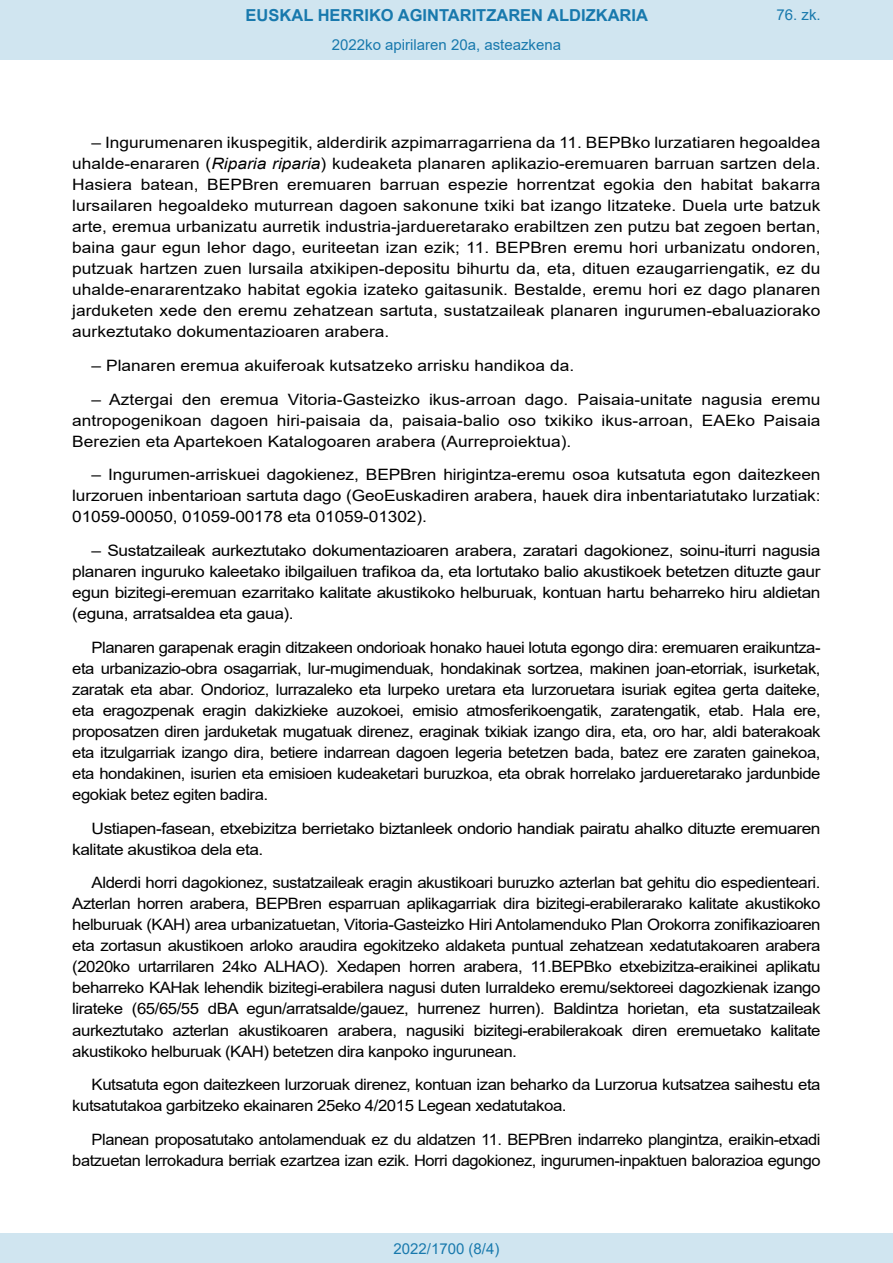
<style>
.page{position:relative;width:893px;height:1263px;background:#fff}
.page>*{position:absolute;margin:0;border:0;box-sizing:border-box;transform-origin:0 0}
.t1{font:700 16.5px "Arial";color:#1879ad}
.BOPVDetalle{font:15.6px/21px "Arial";letter-spacing:-.03em;color:#000;text-align:justify;scale:1.11 1}
.BOPVDetalle-2{font:15.6px/21px "Arial";letter-spacing:-.03em;color:#000;text-align:justify;scale:1.07 1}
.BOPVDetalle-3{font:15.6px/21px "Arial";letter-spacing:-.03em;color:#000;text-align:justify;scale:1.06 1}
.BOPVDetalle-4{font:15.6px/21px "Arial";letter-spacing:-.03em;color:#000;text-align:right;scale:1.05 1}
.BOPVDetalle-5{font:15.6px "Arial";color:#000;scale:1.11 1}
.Paginacion_Centro{font:15px "Arial";color:#1879ad}
.s1{font-style:italic}
</style>
<div class="page">
<div style="left:0;top:0;width:893px;height:60px;background:#d0e5f0"></div>
<div style="left:0;top:1233px;width:893px;height:30px;background:#d0e5f0"></div>
<p class="t1" style="left:246px;top:3px;width:404px">EUSKAL HERRIKO AGINTARITZAREN ALDIZKARIA</p>
<p class="Paginacion_Centro" style="left:332px;top:35px;width:231px">2022ko apirilaren 20a, asteazkena</p>
<p class="Paginacion_Centro" style="left:776px;top:5px;width:46px">76. zk.</p>
<p class="BOPVDetalle" style="left:72px;top:132px;width:676px;text-indent:19px">– Ingurumenaren ikuspegitik, alderdirik azpimarragarriena da 11. BEPBko lurzatiaren hegoaldea uhalde-enararen (<span class="s1">Riparia riparia</span>) kudeaketa planaren aplikazio-eremuaren barruan sartzen dela.<br>Hasiera batean, BEPBren eremuaren barruan espezie horrentzat egokia den habitat bakarra lursailaren hegoaldeko muturrean dagoen sakonune txiki bat izango litzateke. Duela urte batzuk arte, eremua urbanizatu aurretik industria-jardueretarako erabiltzen zen putzu bat zegoen bertan, baina gaur egun lehor dago, euriteetan izan ezik; 11. BEPBren eremu hori urbanizatu ondoren, putzuak hartzen zuen lursaila atxikipen-depositu bihurtu da, eta, dituen ezaugarriengatik, ez du uhalde-enararentzako habitat egokia izateko gaitasunik. Bestalde, eremu hori ez dago planaren jarduketen xede den eremu zehatzean sartuta, sustatzaileak planaren ingurumen-ebaluaziorako aurkeztutako dokumentazioaren arabera.</p>
<p class="BOPVDetalle-5" style="left:92px;top:355px;width:436px">– Planaren eremua akuiferoak kutsatzeko arrisku handikoa da.</p>
<p class="BOPVDetalle" style="left:72px;top:389px;width:676px;text-indent:19px">– Aztergai den eremua Vitoria-Gasteizko ikus-arroan dago. Paisaia-unitate nagusia eremu antropogenikoan dagoen hiri-paisaia da, paisaia-balio oso txikiko ikus-arroan, EAEko Paisaia Berezien eta Apartekoen Katalogoaren arabera (Aurreproiektua).</p>
<p class="BOPVDetalle" style="left:72px;top:464px;width:676px;text-indent:19px">– Ingurumen-arriskuei dagokienez, BEPBren hirigintza-eremu osoa kutsatuta egon daitezkeen lurzoruen inbentarioan sartuta dago (GeoEuskadiren arabera, hauek dira inbentariatutako lurzatiak:<br>01059-00050, 01059-00178 eta 01059-01302).</p>
<p class="BOPVDetalle" style="left:72px;top:540px;width:676px;text-indent:19px">– Sustatzaileak aurkeztutako dokumentazioaren arabera, zaratari dagokionez, soinu-iturri nagusia planaren inguruko kaleetako ibilgailuen trafikoa da, eta lortutako balio akustikoek betetzen dituzte gaur egun bizitegi-eremuan ezarritako kalitate akustikoko helburuak, kontuan hartu beharreko hiru aldietan (eguna, arratsaldea eta gaua).</p>
<p class="BOPVDetalle-3" style="left:72px;top:637px;width:707px;text-indent:19px">Planaren garapenak eragin ditzakeen ondorioak honako hauei lotuta egongo dira: eremuaren eraikuntza&shy;eta urbanizazio-obra osagarriak, lur-mugimenduak, hondakinak sortzea, makinen joan-etorriak, isurketak, zaratak eta abar. Ondorioz, lurrazaleko eta lurpeko uretara eta lurzoruetara isuriak egitea gerta daiteke, eta eragozpenak eragin dakizkieke auzokoei, emisio atmosferikoengatik, zaratengatik, etab. Hala ere, proposatzen diren jarduketak mugatuak direnez, eraginak txikiak izango dira, eta, oro har, aldi baterakoak eta itzulgarriak izango dira, betiere indarrean dagoen legeria betetzen bada, batez ere zaraten gainekoa, eta hondakinen, isurien eta emisioen kudeaketari buruzkoa, eta obrak horrelako jardueretarako jardunbide egokiak betez egiten badira.</p>
<p class="BOPVDetalle" style="left:72px;top:818px;width:676px;text-indent:19px">Ustiapen-fasean, etxebizitza berrietako biztanleek ondorio handiak pairatu ahalko dituzte eremuaren kalitate akustikoa dela eta.</p>
<p class="BOPVDetalle-2" style="left:72px;top:872px;width:701px;text-indent:19px">Alderdi horri dagokionez, sustatzaileak eragin akustikoari buruzko azterlan bat gehitu dio espedienteari.<br>Azterlan horren arabera, BEPBren esparruan aplikagarriak dira bizitegi-erabilerarako kalitate akustikoko helburuak (KAH) area urbanizatuetan, Vitoria-Gasteizko Hiri Antolamenduko Plan Orokorra zonifikazioaren eta zortasun akustikoen arloko araudira egokitzeko aldaketa puntual zehatzean xedatutakoaren arabera (2020ko urtarrilaren 24ko ALHAO). Xedapen horren arabera, 11.BEPBko etxebizitza-eraikinei aplikatu beharreko KAHak lehendik bizitegi-erabilera nagusi duten lurraldeko eremu/sektoreei dagozkienak izango lirateke (65/65/55 dBA egun/arratsalde/gauez, hurrenez hurren). Baldintza horietan, eta sustatzaileak aurkeztutako azterlan akustikoaren arabera, nagusiki bizitegi-erabilerakoak diren eremuetako kalitate akustikoko helburuak (KAH) betetzen dira kanpoko ingurunean.</p>
<p class="BOPVDetalle-2" style="left:72px;top:1074px;width:701px;text-indent:19px">Kutsatuta egon daitezkeen lurzoruak direnez, kontuan izan beharko da Lurzorua kutsatzea saihestu eta kutsatutakoa garbitzeko ekainaren 25eko 4/2015 Legean xedatutakoa.</p>
<p class="BOPVDetalle-4" style="left:72px;top:1129px;width:714px">Planean proposatutako antolamenduak ez du aldatzen 11. BEPBren indarreko plangintza, eraikin-etxadi batzuetan lerrokadura berriak ezartzea izan ezik. Horri dagokionez, ingurumen-inpaktuen balorazioa egungo</p>
<p class="Paginacion_Centro" style="left:393px;top:1238px;width:107px">2022/1700 (8/4)</p>
</div>
